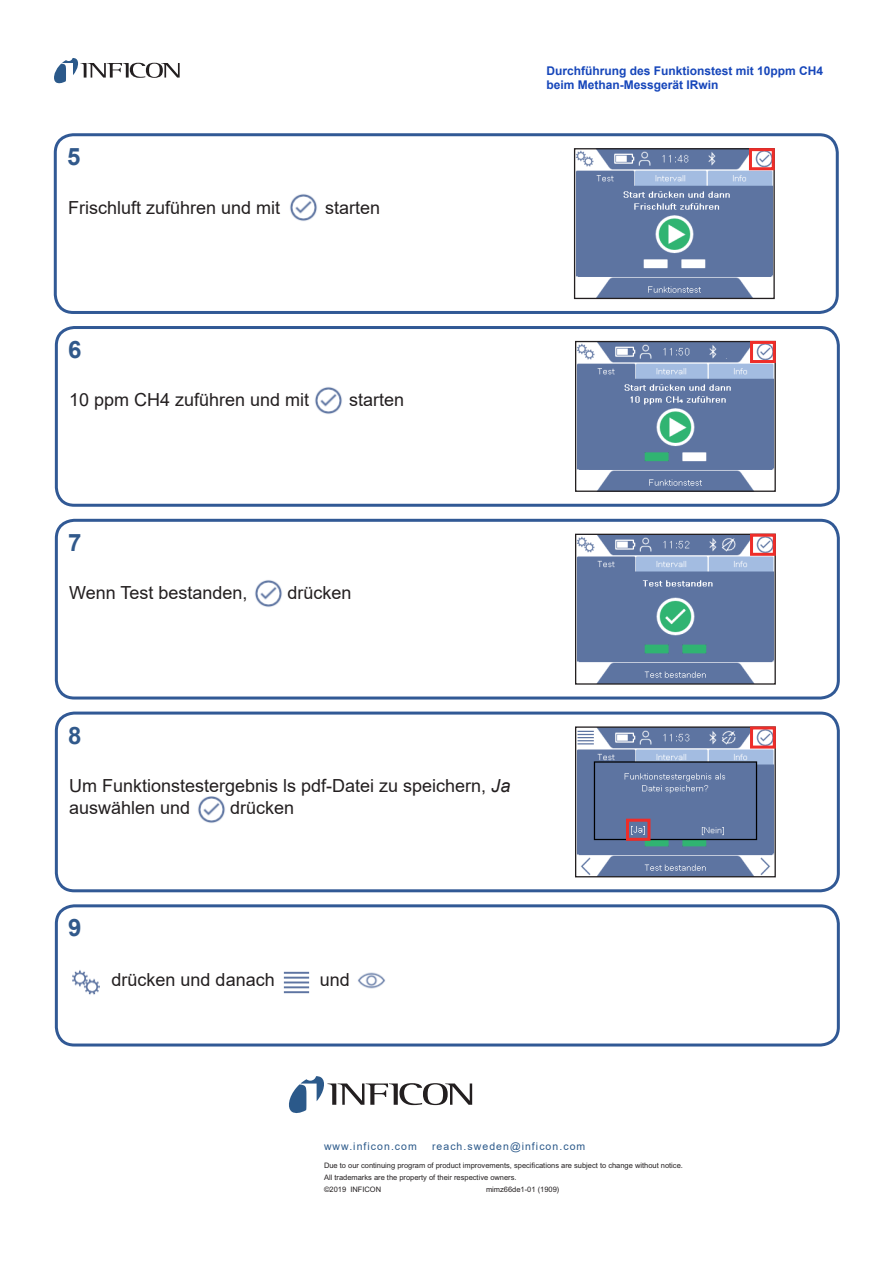
<style>
.page{position:relative;width:893px;height:1263px;background:#fff}
.page>*{position:absolute;margin:0;border:0;box-sizing:border-box;transform-origin:0 0}
.t1{font:700 24px "Arial";color:#31598b}
.t2{font:18px/21.6px "Arial";color:#231f20}
.t3{font:700 12px/14.4px "Arial";color:#1646ba}
.SIGN_OFF__web_addres{font:10.5px "Arial";letter-spacing:.1em;color:#2b598a}
.SIGN_OFF__doc_number{font:7.5px/12px "Arial MT Std";color:#231f20}
.s1{font-style:italic}
</style>
<div class="page">
<svg style="left:289px;top:1076px;width:183px;height:37px"></svg>
<svg style="left:54px;top:58px;width:126px;height:26px"></svg>
<div style="left:54px;top:133px;width:785px;height:181px;border:3px solid #315995;border-radius:18px"></div>
<img style="left:290px;top:194px;width:27px;height:27px">
<img style="left:576px;top:150px;width:197px;height:147px">
<div style="left:574px;top:148px;width:201px;height:151px;border:1px solid #231f20"></div>
<div style="left:749px;top:148px;width:26px;height:22px;border:3px solid #ee2d29"></div>
<div style="left:55px;top:904px;width:785px;height:142px;border:3px solid #315995;border-radius:18px"></div>
<div style="left:55px;top:326px;width:785px;height:181px;border:3px solid #315995;border-radius:18px"></div>
<img style="left:315px;top:387px;width:27px;height:27px">
<img style="left:577px;top:343px;width:197px;height:147px">
<div style="left:575px;top:341px;width:201px;height:151px;border:1px solid #231f20"></div>
<div style="left:750px;top:341px;width:26px;height:22px;border:3px solid #ee2d29"></div>
<img style="left:719px;top:151px;width:17px;height:16px">
<div style="left:55px;top:519px;width:785px;height:180px;border:3px solid #315995;border-radius:18px"></div>
<img style="left:255px;top:580px;width:27px;height:27px">
<img style="left:577px;top:536px;width:197px;height:147px">
<div style="left:575px;top:534px;width:201px;height:151px;border:1px solid #231f20"></div>
<div style="left:750px;top:534px;width:26px;height:22px;border:3px solid #ee2d29"></div>
<div style="left:55px;top:711px;width:785px;height:181px;border:3px solid #315995;border-radius:18px"></div>
<img style="left:198px;top:796px;width:27px;height:27px">
<img style="left:577px;top:728px;width:197px;height:147px">
<div style="left:575px;top:726px;width:201px;height:151px;border:1px solid #231f20"></div>
<div style="left:750px;top:726px;width:26px;height:22px;border:3px solid #ee2d29"></div>
<img style="left:630px;top:826px;width:16px;height:10px">
<div style="left:626px;top:819px;width:24px;height:22px;border:3px solid #ee2d29"></div>
<img style="left:72px;top:970px;width:28px;height:25px">
<img style="left:283px;top:971px;width:27px;height:23px">
<img style="left:358px;top:972px;width:27px;height:17px">
<p class="t1" style="left:67px;top:140px;width:15px">5</p>
<p class="t2" style="left:68px;top:196px;width:214px">Frischluft zuführen und mit</p>
<p class="t2" style="left:325px;top:196px;width:57px">starten</p>
<p class="t3" style="left:546px;top:63px;width:278px">Durchführung des Funktionstest mit 10ppm CH4 beim Methan-Messgerät IRwin</p>
<p class="t1" style="left:68px;top:333px;width:15px">6</p>
<p class="t2" style="left:69px;top:389px;width:242px">10 ppm CH4 zuführen und mit</p>
<p class="t2" style="left:349px;top:389px;width:57px">starten</p>
<p class="t1" style="left:68px;top:525px;width:15px">7</p>
<p class="t2" style="left:69px;top:582px;width:180px">Wenn Test bestanden,</p>
<p class="t2" style="left:288px;top:582px;width:66px">drücken</p>
<p class="t1" style="left:68px;top:718px;width:15px">8</p>
<p class="t2" style="left:69px;top:775px;width:443px">Um Funktionstestergebnis ls pdf-Datei zu speichern, <span class="s1">Ja </span>auswählen und</p>
<p class="t2" style="left:230px;top:796px;width:66px">drücken</p>
<p class="t1" style="left:68px;top:911px;width:15px">9</p>
<p class="t2" style="left:112px;top:968px;width:165px">drücken und danach</p>
<p class="t2" style="left:320px;top:968px;width:32px">und</p>
<p class="SIGN_OFF__web_addres" style="left:324px;top:1139px;width:94px">www.inficon.com</p>
<p class="SIGN_OFF__web_addres" style="left:432px;top:1139px;width:155px">reach.sweden@inficon.com</p>
<p class="SIGN_OFF__doc_number" style="left:324px;top:1159px;width:360px">Due to our continuing program of product improvements, specifications are subject to change without notice.<br>All trademarks are the property of their respective owners.</p>
<p class="SIGN_OFF__doc_number" style="left:324px;top:1183px;width:59px">©2019 INFICON</p>
<p class="SIGN_OFF__doc_number" style="left:486px;top:1183px;width:75px">mimz66de1-01 (1909)</p>
</div>
